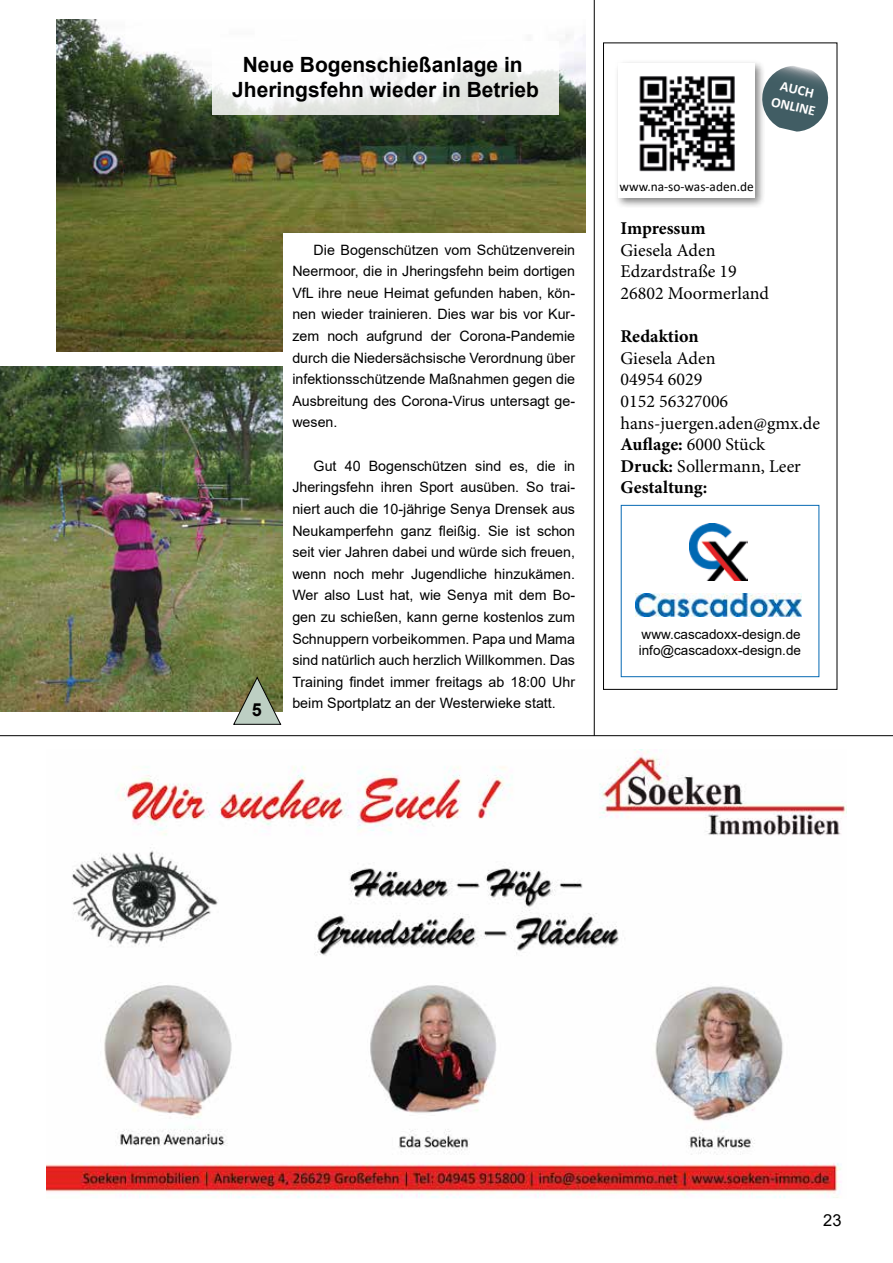
<style>
.page{position:relative;width:893px;height:1263px;background:#fff}
.page>*{position:absolute;margin:0;border:0;box-sizing:border-box;transform-origin:0 0}
.t1{font:700 21px/25.2px "Arial";color:#000;text-align:center}
.t2{font:18px/21.6px "Minion Pro";color:#000}
.t3{font:700 18px "Minion Pro";letter-spacing:-.005em;color:#000}
.t4{font:700 18px "Arial";color:#000}
.t5{font:16.5px "Arial";color:#000}
.t6{font:14.25px/21.6px "Arial";color:#000;text-align:justify}
.t7{font:700 14.25px/17px "Calibri";color:#fff;text-align:center}
.t8{font:13.5px/16.2px "Arial";color:#000}
.t9{font:13.35px "Calibri";color:#000}
.s1{font-weight:700}
</style>
<div class="page">
<img style="left:47px;top:749px;width:799px;height:449px">
<img style="left:56px;top:19px;width:530px;height:332px">
<svg style="left:213px;top:41px;width:346px;height:74px"></svg>
<img style="left:0;top:366px;width:283px;height:345px">
<div style="left:284px;top:233px;width:302px;height:508px;background:#fff"></div>
<hr style="left:0;top:735px;width:893px;height:1px;background:#000">
<img style="left:617px;top:62px;width:146px;height:145px">
<div style="left:619px;top:63px;width:136px;height:135px;background:#fff"></div>
<svg style="left:760px;top:66px;width:69px;height:66px"></svg>
<div style="left:621px;top:505px;width:198px;height:172px;background:#fff;border:1px solid #0669b3"></div>
<img style="left:636px;top:594px;width:165px;height:22px">
<img style="left:690px;top:523px;width:58px;height:57px">
<img style="left:639px;top:76px;width:96px;height:96px">
<div style="left:603px;top:43px;width:234px;height:647px;border:1px solid #000"></div>
<hr style="left:594px;top:0;width:1px;height:736px;background:#000">
<svg style="left:233px;top:677px;width:48px;height:48px;background:#8f9a7c"></svg>
<h1 class="t1" style="left:232px;top:52px;width:308px">Neue Bogenschießanlage in<br>Jheringsfehn wieder in Betrieb</h1>
<p class="t4" style="left:252px;top:697px;width:12px">5</p>
<p class="t6" style="left:292px;top:239px;width:284px;text-indent:21px">Die Bogenschützen vom Schützenverein Neermoor, die in Jheringsfehn beim dortigen VfL ihre neue Heimat gefunden haben, kön&shy;nen wieder trainieren. Dies war bis vor Kur&shy;zem noch aufgrund der Corona-Pandemie durch die Niedersächsische Verordnung über infektionsschützende Maßnahmen gegen die Ausbreitung des Corona-Virus untersagt ge&shy;wesen.</p>
<p class="t6" style="left:292px;top:455px;width:284px;text-indent:21px">Gut 40 Bogenschützen sind es, die in Jheringsfehn ihren Sport ausüben. So trai&shy;niert auch die 10-jährige Senya Drensek aus Neukamperfehn ganz fleißig. Sie ist schon seit vier Jahren dabei und würde sich freuen, wenn noch mehr Jugendliche hinzukämen.<br>Wer also Lust hat, wie Senya mit dem Bo&shy;gen zu schießen, kann gerne kostenlos zum Schnuppern vorbeikommen. Papa und Mama sind natürlich auch herzlich Willkommen. Das Training findet immer freitags ab 18:00 Uhr beim Sportplatz an der Westerwieke statt.</p>
<p class="t7" style="left:777px;top:76px;width:46px;rotate:13deg">AUCH<br>ONLINE</p>
<p class="t9" style="left:619px;top:177px;width:136px">www.na-so-was-aden.de</p>
<p class="t3" style="left:620px;top:216px;width:87px">Impressum</p>
<p class="t2" style="left:620px;top:239px;width:150px">Giesela Aden<br>Edzardstraße 19<br>26802 Moormerland</p>
<p class="t3" style="left:620px;top:324px;width:80px">Redaktion</p>
<p class="t2" style="left:620px;top:347px;width:201px">Giesela Aden<br>04954 6029<br>0152 56327006 hans-juergen.aden@gmx.de<br><span class="s1">Auflage:</span> 6000 Stück<br><span class="s1">Druck:</span> Sollermann, Leer<br><span class="s1">Gestaltung:</span></p>
<p class="t8" style="left:639px;top:626px;width:164px">www.cascadoxx-design.de info@cascadoxx-design.de</p>
<p class="t5" style="left:823px;top:1209px;width:20px">23</p>
</div>
